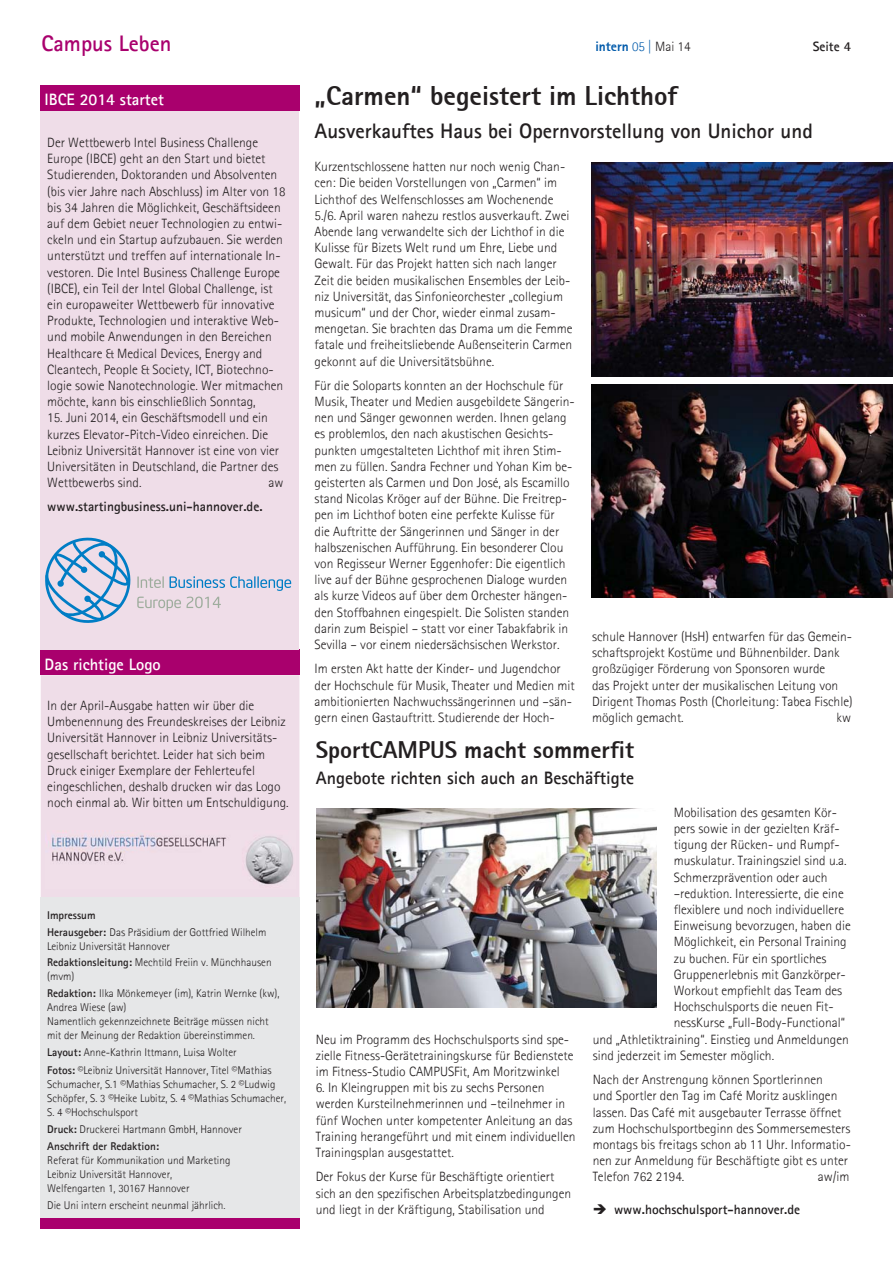
<style>
.page{position:relative;width:893px;height:1263px;background:#fff}
.page>*{position:absolute;margin:0;border:0;box-sizing:border-box;transform-origin:0 0}
.t1{font:800 27px "Agfa Rotis Sans Serif";color:#231f20}
.t2{font:800 24px "Agfa Rotis Sans Serif";color:#231f20}
.t3{font:700 22.5px "Agfa Rotis Sans Serif";color:#a9006d}
.t4{font:700 21px "Agfa Rotis Sans Serif";color:#231f20}
.t5{font:700 18px "Agfa Rotis Sans Serif";color:#231f20}
.t6{font:700 16.5px "Agfa Rotis Sans Serif";color:#fff}
.t7{font:300 13.5px/16.2px "Agfa Rotis Sans Serif";color:#231f20}
.t8{font:700 13.5px "Agfa Rotis Sans Serif";color:#231f20}
.t9{font:800 13.5px "Agfa Rotis Sans Serif";color:#005aaa}
.t10{font:300 11.25px/14.1px "Agfa Rotis Sans Serif";color:#231f20}
.s1{font-weight:700}
.s2{font-weight:300}
.s3{font-weight:300;color:#231f20}
</style>
<div class="page">
<div style="left:41px;top:675px;width:258px;height:222px;background:#efdde8"></div>
<div style="left:40px;top:897px;width:260px;height:321px;background:#e6e7e8"></div>
<div style="left:40px;top:85px;width:260px;height:26px;background:#a9006d"></div>
<div style="left:40px;top:1218px;width:260px;height:11px;background:#a9006d"></div>
<img style="left:46px;top:830px;width:249px;height:59px">
<div style="left:40px;top:650px;width:260px;height:25px;background:#a9006d"></div>
<img style="left:591px;top:162px;width:302px;height:215px">
<img style="left:591px;top:385px;width:302px;height:212px">
<img style="left:317px;top:808px;width:340px;height:200px">
<div style="left:41px;top:111px;width:258px;height:539px;background:#efdde8"></div>
<svg style="left:45px;top:537px;width:246px;height:86px"></svg>
<h3 class="t3" style="left:41px;top:29px;width:131px">Campus Leben</h3>
<p class="t6" style="left:45px;top:89px;width:121px">IBCE 2014 startet</p>
<p class="t7" style="left:47px;top:134px;width:240px">Der Wettbewerb Intel Business Challenge Europe (IBCE) geht an den Start und bietet Studierenden, Doktoranden und Absolventen (bis vier Jahre nach Abschluss) im Alter von 18 bis 34 Jahren die Möglichkeit, Geschäftsideen auf dem Gebiet neuer Technologien zu entwi&shy;ckeln und ein Startup aufzubauen. Sie werden unterstützt und treffen auf internationale In&shy;vestoren. Die Intel Business Challenge Europe (IBCE), ein Teil der Intel Global Challenge, ist ein europaweiter Wettbewerb für innovative Produkte, Technologien und interaktive Web&shy;und mobile Anwendungen in den Bereichen Healthcare &amp; Medical Devices, Energy and Cleantech, People &amp; Society, ICT, Biotechno&shy;logie sowie Nanotechnologie. Wer mitmachen möchte, kann bis einschließlich Sonntag,</p>
<p class="t7" style="left:47px;top:410px;width:233px">15. Juni 2014, ein Geschäftsmodell und ein kurzes Elevator-Pitch-Video einreichen. Die Leibniz Universität Hannover ist eine von vier Universitäten in Deutschland, die Partner des Wettbewerbs sind.</p>
<p class="t7" style="left:268px;top:474px;width:16px">aw</p>
<p class="t8" style="left:47px;top:498px;width:217px">www.startingbusiness.uni-hannover.de.</p>
<p class="t6" style="left:45px;top:653px;width:118px">Das richtige Logo</p>
<p class="t7" style="left:47px;top:697px;width:243px">In der April-Ausgabe hatten wir über die Umbenennung des Freundeskreises der Leibniz Universität Hannover in Leibniz Universitäts&shy;gesellschaft berichtet. Leider hat sich beim Druck einiger Exemplare der Fehlerteufel eingeschlichen, deshalb drucken wir das Logo noch einmal ab. Wir bitten um Entschuldigung.</p>
<p class="t10" style="left:47px;top:907px;width:221px;line-height:16.6px"><span class="s1">Impressum<br>Herausgeber:</span> Das Präsidium der Gottfried Wilhelm</p>
<p class="t10" style="left:47px;top:937px;width:226px;line-height:16.6px">Leibniz Universität Hannover<br><span class="s1">Redaktionsleitung:</span> Mechtild Freiin v. Münchhausen</p>
<p class="t10" style="left:47px;top:968px;width:234px;line-height:16.6px">(mvm)<br><span class="s1">Redaktion:</span> Ilka Mönkemeyer (im), Katrin Wernke (kw),</p>
<p class="t10" style="left:47px;top:1000px;width:223px">Andrea Wiese (aw)<br>Namentlich gekennzeichnete Beiträge müssen nicht mit der Meinung der Redaktion übereinstimmen.</p>
<p class="t10" style="left:47px;top:1045px;width:191px"><span class="s1">Layout:</span> Anne-Kathrin Ittmann, Luisa Wolter</p>
<p class="t10" style="left:47px;top:1063px;width:240px"><span class="s1">Fotos:</span> ©Leibniz Universität Hannover, Titel ©Mathias Schumacher, S.1 ©Mathias Schumacher, S. 2 ©Ludwig Schöpfer, S. 3 ©Heike Lubitz, S. 4 ©Mathias Schumacher, S. 4 ©Hochschulsport</p>
<p class="t10" style="left:47px;top:1121px;width:196px;line-height:16.6px"><span class="s1">Druck:</span> Druckerei Hartmann GmbH, Hannover<br><span class="s1">Anschrift der Redaktion:</span></p>
<p class="t10" style="left:47px;top:1153px;width:185px">Referat für Kommunikation und Marketing<br>Leibniz Universität Hannover,<br>Welfengarten 1, 30167 Hannover</p>
<p class="t10" style="left:47px;top:1198px;width:180px">Die Uni intern erscheint neunmal jährlich.</p>
<p class="t9" style="left:595px;top:38px;width:97px">intern <span class="s2">05 |</span> <span class="s3">Mai 14</span></p>
<p class="t8" style="left:813px;top:38px;width:40px">Seite 4</p>
<h1 class="t1" style="left:314px;top:79px;width:365px">„Carmen“ begeistert im Lichthof</h1>
<h3 class="t4" style="left:314px;top:118px;width:500px">Ausverkauftes Haus bei Opernvorstellung von Unichor und</h3>
<p class="t7" style="left:314px;top:158px;width:259px">Kurzentschlossene hatten nur noch wenig Chan&shy;cen: Die beiden Vorstellungen von „Carmen“ im Lichthof des Welfenschlosses am Wochenende 5./6. April waren nahezu restlos ausverkauft. Zwei Abende lang verwandelte sich der Lichthof in die Kulisse für Bizets Welt rund um Ehre, Liebe und Gewalt. Für das Projekt hatten sich nach langer Zeit die beiden musikalischen Ensembles der Leib&shy;niz Universität, das Sinfonieorchester „collegium musicum“ und der Chor, wieder einmal zusam&shy;mengetan. Sie brachten das Drama um die Femme fatale und freiheitsliebende Außenseiterin Carmen gekonnt auf die Universitätsbühne.</p>
<p class="t7" style="left:314px;top:377px;width:262px">Für die Soloparts konnten an der Hochschule für Musik, Theater und Medien ausgebildete Sängerin&shy;nen und Sänger gewonnen werden. Ihnen gelang es problemlos, den nach akustischen Gesichts&shy;punkten umgestalteten Lichthof mit ihren Stim&shy;men zu füllen. Sandra Fechner und Yohan Kim be&shy;geisterten als Carmen und Don José, als Escamillo stand Nicolas Kröger auf der Bühne. Die Freitrep&shy;pen im Lichthof boten eine perfekte Kulisse für<br>die Auftritte der Sängerinnen und Sänger in der halbszenischen Aufführung. Ein besonderer Clou von Regisseur Werner Eggenhofer: Die eigentlich live auf der Bühne gesprochenen Dialoge wurden als kurze Videos auf über dem Orchester hängen&shy;den Stoffbahnen eingespielt. Die Solisten standen darin zum Beispiel – statt vor einer Tabakfabrik in Sevilla – vor einem niedersächsischen Werkstor.</p>
<p class="t7" style="left:314px;top:661px;width:262px">Im ersten Akt hatte der Kinder- und Jugendchor der Hochschule für Musik, Theater und Medien mit ambitionierten Nachwuchssängerinnen und –sän&shy;gern einen Gastauftritt. Studierende der Hoch-</p>
<p class="t7" style="left:592px;top:628px;width:262px">schule Hannover (HsH) entwarfen für das Gemein&shy;schaftsprojekt Kostüme und Bühnenbilder. Dank großzügiger Förderung von Sponsoren wurde<br>das Projekt unter der musikalischen Leitung von Dirigent Thomas Posth (Chorleitung: Tabea Fischle) möglich gemacht.</p>
<p class="t7" style="left:836px;top:709px;width:16px">kw</p>
<h2 class="t2" style="left:316px;top:735px;width:320px">SportCAMPUS macht sommerfit</h2>
<h3 class="t5" style="left:316px;top:766px;width:320px">Angebote richten sich auch an Beschäftigte</h3>
<p class="t7" style="left:316px;top:1031px;width:259px">Neu im Programm des Hochschulsports sind spe&shy;zielle Fitness-Gerätetrainingskurse für Bedienstete im Fitness-Studio CAMPUSFit, Am Moritzwinkel</p>
<p class="t7" style="left:316px;top:1079px;width:261px">6. In Kleingruppen mit bis zu sechs Personen werden Kursteilnehmerinnen und –teilnehmer in fünf Wochen unter kompetenter Anleitung an das Training herangeführt und mit einem individuellen Trainingsplan ausgestattet.</p>
<p class="t7" style="left:316px;top:1169px;width:257px">Der Fokus der Kurse für Beschäftigte orientiert sich an den spezifischen Arbeitsplatzbedingungen und liegt in der Kräftigung, Stabilisation und</p>
<p class="t7" style="left:674px;top:804px;width:165px">Mobilisation des gesamten Kör-</p>
<p class="t7" style="left:674px;top:820px;width:167px">pers sowie in der gezielten Kräf-</p>
<p class="t7" style="left:674px;top:836px;width:167px">tigung der Rücken- und Rumpf-</p>
<p class="t7" style="left:674px;top:853px;width:174px">muskulatur. Trainingsziel sind u.a.</p>
<p class="t7" style="left:674px;top:869px;width:155px">Schmerzprävention oder auch</p>
<p class="t7" style="left:674px;top:885px;width:171px">–reduktion. Interessierte, die eine</p>
<p class="t7" style="left:674px;top:901px;width:172px">flexiblere und noch individuellere</p>
<p class="t7" style="left:674px;top:917px;width:178px">Einweisung bevorzugen, haben die</p>
<p class="t7" style="left:674px;top:934px;width:174px">Möglichkeit, ein Personal Training</p>
<p class="t7" style="left:674px;top:950px;width:154px">zu buchen. Für ein sportliches</p>
<p class="t7" style="left:674px;top:966px;width:173px">Gruppenerlebnis mit Ganzkörper-</p>
<p class="t7" style="left:674px;top:982px;width:170px">Workout empfiehlt das Team des</p>
<p class="t7" style="left:674px;top:998px;width:161px">Hochschulsports die neuen Fit-</p>
<p class="t7" style="left:674px;top:1015px;width:173px">nessKurse „Full-Body-Functional“</p>
<p class="t7" style="left:593px;top:1031px;width:258px">und „Athletiktraining“. Einstieg und Anmeldungen</p>
<p class="t7" style="left:593px;top:1047px;width:183px">sind jederzeit im Semester möglich.</p>
<p class="t7" style="left:593px;top:1071px;width:260px">Nach der Anstrengung können Sportlerinnen<br>und Sportler den Tag im Café Moritz ausklingen lassen. Das Café mit ausgebauter Terrasse öffnet zum Hochschulsportbeginn des Sommersemesters montags bis freitags schon ab 11 Uhr. Informatio&shy;nen zur Anmeldung für Beschäftigte gibt es unter Telefon 762 2194.</p>
<p class="t7" style="left:818px;top:1169px;width:33px">aw/im</p>
<p class="t8" style="left:614px;top:1201px;width:188px">www.hochschulsport-hannover.de</p>
</div>
